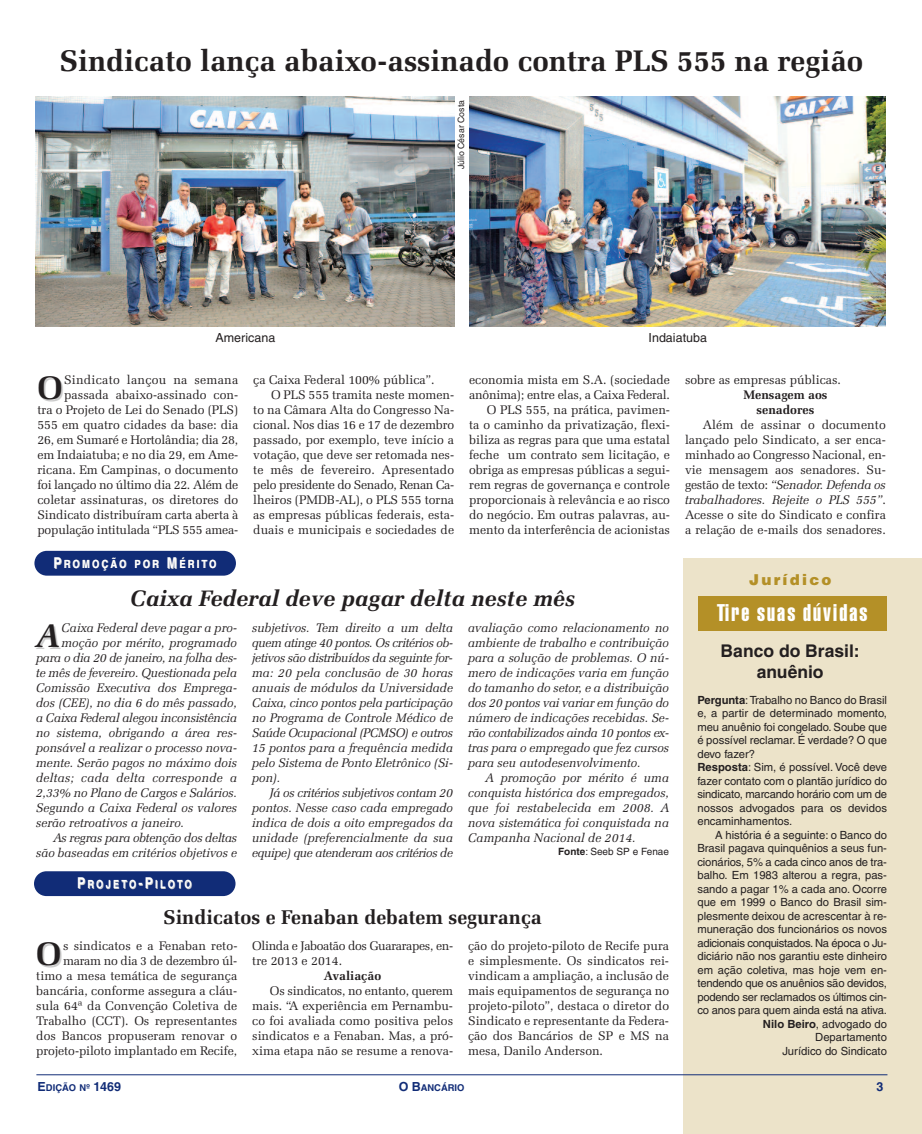
<style>
.page{position:relative;width:922px;height:1134px;background:#fff}
.page>*{position:absolute;margin:0;border:0;box-sizing:border-box;transform-origin:0 0}
.t1{font:700 32.62px "Zapf Elliptical 711 BT";color:#231f20}
.t2{font:italic 700 32.62px "Zapf Elliptical 711 BT";color:#231f20}
.t3{font:700 30px "Zapf Elliptical 711 BT";color:#231f20}
.t4{font:23.75px "Helvetica Extra Compressed";letter-spacing:.09em;color:#fff}
.t5{font:italic 700 22.5px "Zapf Elliptical 711 BT";color:#231f20}
.t6{font:700 20px "Zapf Elliptical 711 BT";color:#231f20}
.t7{font:700 17.5px/21px "Helvetica";color:#231f20;text-align:center}
.t8{font:900 15px "Helvetica";letter-spacing:.15em;color:#b49027}
.t9{font:12.5px/15px "Zapf Elliptical 711 BT";color:#231f20;text-align:right}
.t10{font:italic 12.5px/15px "Zapf Elliptical 711 BT";color:#231f20;text-align:justify}
.t11{font:italic 12.5px "Zapf Elliptical 711 BT";letter-spacing:-.02em;color:#231f20}
.t12{font:12.5px/15px "Zapf Elliptical 711 BT";letter-spacing:-.025em;color:#231f20}
.t13{font:12.5px "Zapf Elliptical 711 BT";letter-spacing:-.03em;color:#231f20}
.t14{font:700 12.5px/15px "Zapf Elliptical 711 BT";color:#231f20;text-align:center}
.t15{font:italic 12.5px "Zapf Elliptical 711 BT";letter-spacing:.025em;color:#231f20}
.t16{font:12.5px "Helvetica";color:#231f20}
.t17{font:700 12.5px "Helvetica";color:#112c77}
.t18{font:11.25px/13.5px "Helvetica";color:#231f20}
.t19{font:700 condensed 11.25px "Helvetica";letter-spacing:.2em;color:#fff}
.t20{font:10px "Helvetica";color:#231f20}
.t21{font:700 9.38px "Helvetica";color:#112c77}
.t22{font:8.75px "Helvetica";color:#231f20}
.s1{font-style:italic}
.s2{font-size:15px}
.s3{color:#ccc}
.s4{font-size:15px;color:#ccc}
.s5{font-weight:700}
.s6{font-size:12.5px}
</style>
<div class="page">
<div style="left:683px;top:558px;width:238px;height:576px;background:#ece3c9"></div>
<hr style="left:36px;top:1074px;width:851px;height:1px;background:#112c77">
<div style="left:34px;top:551px;width:202px;height:25px;background:#112c77;border-radius:12px"></div>
<div style="left:34px;top:871px;width:201px;height:25px;background:#112c77;border-radius:12px"></div>
<img style="left:36px;top:96px;width:418px;height:231px">
<img style="left:470px;top:96px;width:415px;height:231px">
<div style="left:698px;top:596px;width:188px;height:35px;background:#b49027"></div>
<h2 class="t3" style="left:60px;top:48px;width:804px">Sindicato lança abaixo-assinado contra PLS 555 na região</h2>
<p class="t22" style="left:458px;top:169px;width:70px;rotate:-90deg">Júlio César Costa</p>
<p class="t16" style="left:215px;top:333px;width:61px">Americana</p>
<p class="t16" style="left:648px;top:333px;width:60px">Indaiatuba</p>
<p class="t9" style="left:37px;top:373px;width:202px">Sindicato lançou na semana passada abaixo-assinado con-<br>tra o Projeto de Lei do Senado (PLS)<br>555 em quatro cidades da base: dia 26, em Sumaré e Hortolândia; dia 28, em Indaiatuba; e no dia 29, em Ame&shy;ricana. Em Campinas, o documento foi lançado no último dia 22. Além de coletar assinaturas, os diretores do Sindicato distribuíram carta aberta à população intitulada “PLS 555 amea-</p>
<p class="t9" style="left:253px;top:373px;width:183px">ça Caixa Federal 100% pública”.</p>
<h1 class="t1" style="left:37px;top:375px;width:27px">O</h1>
<p class="t9" style="left:271px;top:388px;width:185px">O PLS 555 tramita neste momen-</p>
<p class="t9" style="left:253px;top:403px;width:202px">to na Câmara Alta do Congresso Na-</p>
<p class="t9" style="left:253px;top:418px;width:202px">cional. Nos dias 16 e 17 de dezembro</p>
<p class="t9" style="left:253px;top:433px;width:202px">passado, por exemplo, teve início a</p>
<p class="t9" style="left:253px;top:448px;width:202px">votação, que deve ser retomada nes-</p>
<p class="t9" style="left:253px;top:463px;width:202px">te mês de fevereiro. Apresentado</p>
<p class="t13" style="left:253px;top:480px;width:202px">pelo presidente do Senado, Renan Ca-</p>
<p class="t9" style="left:253px;top:493px;width:202px">lheiros (PMDB-AL), o PLS 555 torna</p>
<p class="t9" style="left:253px;top:508px;width:202px">as empresas públicas federais, esta-</p>
<p class="t9" style="left:253px;top:523px;width:202px">duais e municipais e sociedades de</p>
<p class="t9" style="left:469px;top:373px;width:202px">economia mista em S.A. (sociedade anônima); entre elas, a Caixa Federal.<br>O PLS 555, na prática, pavimen-<br>ta o caminho da privatização, flexi&shy;biliza as regras para que uma estatal feche um contrato sem licitação, e obriga as empresas públicas a segui&shy;rem regras de governança e controle proporcionais à relevância e ao risco do negócio. Em outras palavras, au&shy;mento da interferência de acionistas</p>
<p class="t9" style="left:684px;top:373px;width:157px">sobre as empresas públicas.</p>
<p class="t14" style="left:743px;top:388px;width:85px">Mensagem aos senadores</p>
<p class="t9" style="left:684px;top:418px;width:202px;text-align:justify;text-indent:18px">Além de assinar o documento lançado pelo Sindicato, a ser enca&shy;minhado ao Congresso Nacional, en&shy;vie mensagem aos senadores. Su&shy;gestão de texto: <span class="s1">“Senador. Defenda os trabalhadores. Rejeite o PLS 555”</span>.<br>Acesse o site do Sindicato e confira a relação de e-mails dos senadores.</p>
<p class="t19" style="left:53px;top:560px;width:165px"><span class="s2">P</span>ROMOÇÃO <span class="s3">POR</span> <span class="s4">M</span><span class="s3">ÉR</span>I<span class="s3">TO</span></p>
<p class="t8" style="left:749px;top:571px;width:84px">Jurídico</p>
<h3 class="t5" style="left:130px;top:589px;width:446px">Caixa Federal deve pagar delta neste mês</h3>
<h1 class="t2" style="left:36px;top:623px;width:25px">A</h1>
<p class="t10" style="left:61px;top:621px;width:177px">Caixa Federal deve pagar a pro-</p>
<p class="t10" style="left:61px;top:636px;width:177px">moção por mérito, programado</p>
<p class="t11" style="left:36px;top:653px;width:202px">para o dia 20 de janeiro, na folha des-</p>
<p class="t10" style="left:36px;top:666px;width:202px">te mês de fevereiro. Questionada pela</p>
<p class="t10" style="left:36px;top:681px;width:202px">Comissão Executiva dos Emprega-</p>
<p class="t10" style="left:36px;top:696px;width:202px">dos (CEE), no dia 6 do mês passado,</p>
<p class="t11" style="left:36px;top:713px;width:202px">a Caixa Federal alegou inconsistência</p>
<p class="t10" style="left:36px;top:726px;width:202px">no sistema, obrigando a área res-</p>
<p class="t10" style="left:36px;top:741px;width:203px">ponsável a realizar o processo nova-</p>
<p class="t10" style="left:36px;top:756px;width:202px">mente. Serão pagos no máximo dois</p>
<p class="t15" style="left:36px;top:773px;width:202px">deltas; cada delta corresponde a</p>
<p class="t10" style="left:36px;top:786px;width:202px">2,33% no Plano de Cargos e Salários.</p>
<p class="t10" style="left:36px;top:801px;width:202px">Segundo a Caixa Federal os valores</p>
<p class="t10" style="left:36px;top:816px;width:150px">serão retroativos a janeiro.</p>
<p class="t11" style="left:54px;top:833px;width:185px">As regras para obtenção dos deltas</p>
<p class="t10" style="left:36px;top:846px;width:202px">são baseadas em critérios objetivos e</p>
<p class="t19" style="left:77px;top:880px;width:117px"><span class="s2">P</span>ROJETO<span class="s2">-P</span>I<span class="s3">LOTO</span></p>
<p class="t10" style="left:252px;top:621px;width:202px">subjetivos. Tem direito a um delta quem atinge 40 pontos. Os critérios ob&shy;jetivos são distribuídos da seguinte for&shy;ma: 20 pela conclusão de 30 horas anuais de módulos da Universidade Caixa, cinco pontos pela participação no Programa de Controle Médico de Saúde Ocupacional (PCMSO) e outros 15 pontos para a frequência medida pelo Sistema de Ponto Eletrônico (Si&shy;pon).</p>
<p class="t10" style="left:252px;top:786px;width:202px;text-indent:18px">Já os critérios subjetivos contam 20 pontos. Nesse caso cada empregado indica de dois a oito empregados da unidade (preferencialmente da sua equipe) que atenderam aos critérios de</p>
<p class="t10" style="left:468px;top:621px;width:202px">avaliação como relacionamento no ambiente de trabalho e contribuição para a solução de problemas. O nú&shy;mero de indicações varia em função do tamanho do setor, e a distribuição dos 20 pontos vai variar em função do número de indicações recebidas. Se&shy;rão contabilizados ainda 10 pontos ex&shy;tras para o empregado que fez cursos para seu autodesenvolvimento.</p>
<p class="t10" style="left:468px;top:771px;width:202px;text-indent:18px">A promoção por mérito é uma conquista histórica dos empregados, que foi restabelecida em 2008. A nova sistemática foi conquistada na Campanha Nacional de 2014.</p>
<p class="t20" style="left:558px;top:848px;width:112px"><span class="s5">Fonte</span>: Seeb SP e Fenae</p>
<h3 class="t6" style="left:163px;top:909px;width:380px">Sindicatos e Fenaban debatem segurança</h3>
<p class="t9" style="left:36px;top:939px;width:203px">s sindicatos e a Fenaban reto&shy;maram no dia 3 de dezembro úl&shy;timo a mesa temática de segurança bancária, conforme assegura a cláu&shy;sula 64ª da Convenção Coletiva de Trabalho (CCT). Os representantes dos Bancos propuseram renovar o projeto-piloto implantado em Recife,</p>
<p class="t12" style="left:252px;top:939px;width:202px">Olinda e Jaboatão dos Guararapes, en&shy;tre 2013 e 2014.</p>
<h1 class="t1" style="left:36px;top:941px;width:27px">O</h1>
<p class="t14" style="left:324px;top:969px;width:59px">Avaliação</p>
<p class="t9" style="left:252px;top:984px;width:203px;text-align:justify;text-indent:18px">Os sindicatos, no entanto, querem mais. “A experiência em Pernambu&shy;co foi avaliada como positiva pelos sindicatos e a Fenaban. Mas, a pró&shy;xima etapa não se resume a renova-</p>
<p class="t9" style="left:468px;top:939px;width:202px;text-align:justify">ção do projeto-piloto de Recife pura e simplesmente. Os sindicatos rei&shy;vindicam a ampliação, a inclusão de mais equipamentos de segurança no projeto-piloto”, destaca o diretor do Sindicato e representante da Federa&shy;ção dos Bancários de SP e MS na mesa, Danilo Anderson.</p>
<h3 class="t4" style="left:716px;top:604px;width:152px">Tire suas dúvidas</h3>
<h3 class="t7" style="left:720px;top:642px;width:141px">Banco do Brasil: anuênio</h3>
<p class="t18" style="left:697px;top:694px;width:191px"><span class="s5">Pergunta</span>:Trabalho no Banco do Brasil e, a partir de determinado momento, meu anuênio foi congelado. Soube que é possível reclamar. É verdade? O que devo fazer?<br><span class="s5">Resposta</span>: Sim, é possível. Você deve fazer contato com o plantão jurídico do sindicato, marcando horário com um de nossos advogados para os devidos encaminhamentos.</p>
<p class="t18" style="left:697px;top:829px;width:191px;text-align:right">A história é a seguinte: o Banco do Brasil pagava quinquênios a seus fun&shy;cionários, 5% a cada cinco anos de tra&shy;balho. Em 1983 alterou a regra, pas&shy;sando a pagar 1% a cada ano. Ocorre que em 1999 o Banco do Brasil sim&shy;plesmente deixou de acrescentar à re&shy;muneração dos funcionários os novos adicionais conquistados. Na época o Ju&shy;diciário não nos garantiu este dinheiro em ação coletiva, mas hoje vem en&shy;tendendo que os anuênios são devidos, podendo ser reclamados os últimos cin&shy;co anos para quem ainda está na ativa.<br><span class="s5">Nilo Beiro</span>, advogado do Departamento<br>Jurídico do Sindicato</p>
<p class="t21" style="left:38px;top:1084px;width:85px"><span class="s6">E</span>DIÇÃO Nº <span class="s6">1469</span></p>
<p class="t21" style="left:398px;top:1084px;width:67px"><span class="s6">O B</span>ANCÁRIO</p>
<p class="t17" style="left:876px;top:1082px;width:8px">3</p>
</div>
